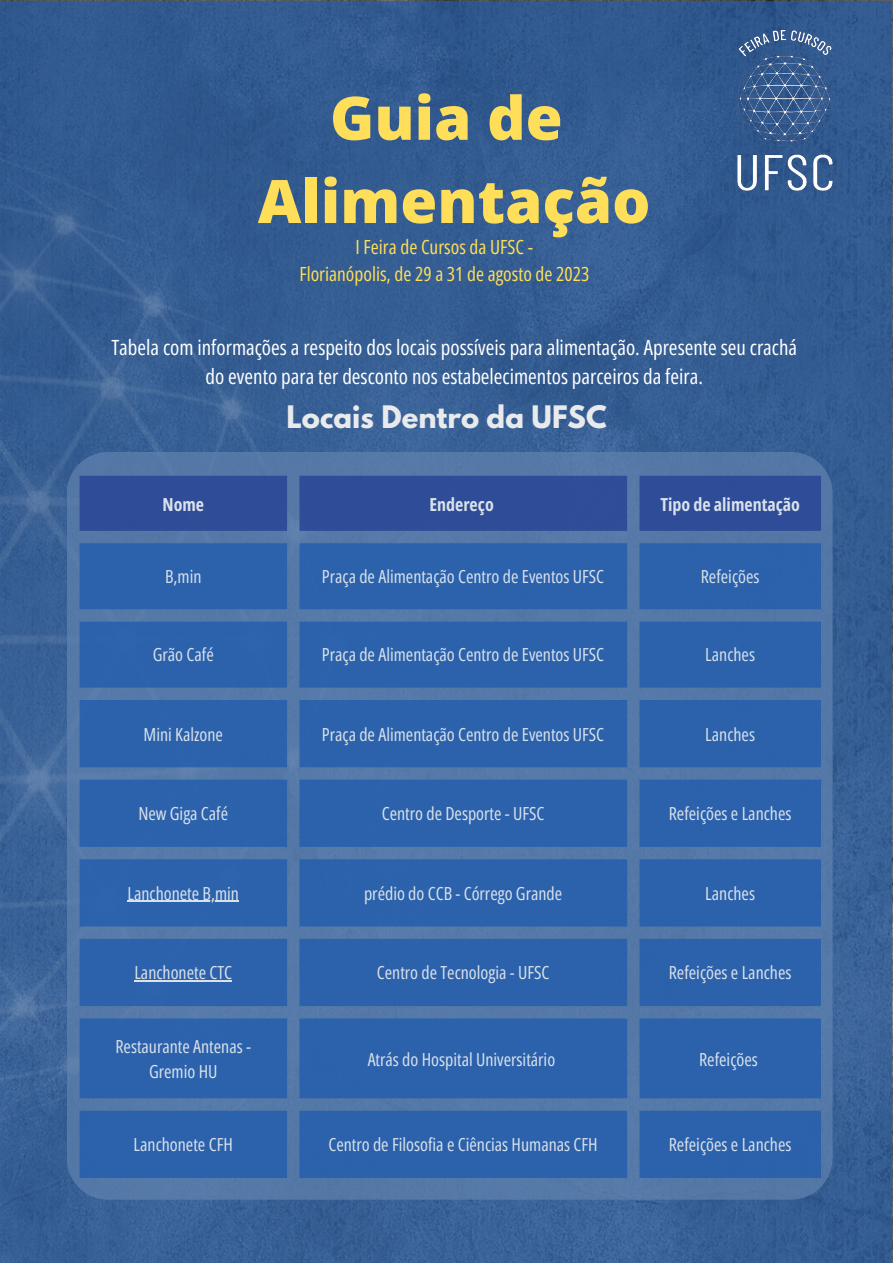
<style>
.page{position:relative;width:893px;height:1264px;background:#fff}
.page>*{position:absolute;margin:0;border:0;box-sizing:border-box;transform-origin:0 0}
.t1{font:800 60px "Open Sans";color:#ffde59}
.t2{font:700 27.45px "League Spartan";color:#e9eaec}
.t3{font:21px/29.2px "Open Sans Condensed";color:#fff;text-align:center}
.t4{font:19.5px "Open Sans Condensed";color:#ffde59}
.t5{font:18px/24.8px "Open Sans Condensed";color:#fff;text-align:center}
.t6{font:700 18px "Open Sans Condensed";color:#fff}
</style>
<div class="page">
<div style="left:0;top:1px;width:892px;height:1261px;background:#345d92"></div>
<img style="left:0;top:159px;width:379px;height:962px">
<img style="left:698px;top:19px;width:173px;height:179px">
<div style="left:67px;top:452px;width:765px;height:747px;background:#5478a7"></div>
<div style="left:80px;top:476px;width:740px;height:55px;background:#2e4c97"></div>
<svg style="left:80px;top:543px;width:740px;height:634px;background:#3265aa"></svg>
<hr style="left:127px;top:900px;width:112px;height:2px;background:#fff">
<hr style="left:134px;top:980px;width:98px;height:1px;background:#fff">
<p class="t1" style="left:330px;top:76px;width:234px">Guia de</p>
<p class="t1" style="left:258px;top:159px;width:394px">Alimentação</p>
<p class="t4" style="left:355px;top:234px;width:179px">I Feira de Cursos da UFSC -</p>
<p class="t4" style="left:299px;top:260px;width:291px">Florianópolis, de 29 a 31 de agosto de 2023</p>
<p class="t3" style="left:111px;top:332px;width:687px">Tabela com informações a respeito dos locais possíveis para alimentação. Apresente seu crachá do evento para ter desconto nos estabelecimentos parceiros da feira.</p>
<p class="t2" style="left:286px;top:403px;width:322px">Locais Dentro da UFSC</p>
<p class="t6" style="left:162px;top:491px;width:43px">Nome</p>
<p class="t6" style="left:429px;top:491px;width:66px">Endereço</p>
<p class="t6" style="left:660px;top:491px;width:141px">Tipo de alimentação</p>
<p class="t5" style="left:165px;top:563px;width:38px">B,min</p>
<p class="t5" style="left:322px;top:563px;width:284px">Praça de Alimentação Centro de Eventos UFSC</p>
<p class="t5" style="left:700px;top:563px;width:60px">Refeições</p>
<p class="t5" style="left:153px;top:641px;width:62px">Grão Café</p>
<p class="t5" style="left:322px;top:641px;width:284px">Praça de Alimentação Centro de Eventos UFSC</p>
<p class="t5" style="left:705px;top:641px;width:51px">Lanches</p>
<p class="t5" style="left:143px;top:721px;width:81px">Mini Kalzone</p>
<p class="t5" style="left:322px;top:721px;width:284px">Praça de Alimentação Centro de Eventos UFSC</p>
<p class="t5" style="left:705px;top:721px;width:51px">Lanches</p>
<p class="t5" style="left:138px;top:800px;width:91px">New Giga Café</p>
<p class="t5" style="left:382px;top:800px;width:164px">Centro de Desporte - UFSC</p>
<p class="t5" style="left:668px;top:800px;width:124px">Refeições e Lanches</p>
<p class="t5" style="left:127px;top:880px;width:113px">Lanchonete B,min</p>
<p class="t5" style="left:364px;top:880px;width:200px">prédio do CCB - Córrego Grande</p>
<p class="t5" style="left:705px;top:880px;width:51px">Lanches</p>
<p class="t5" style="left:134px;top:960px;width:99px">Lanchonete CTC</p>
<p class="t5" style="left:377px;top:960px;width:174px">Centro de Tecnologia - UFSC</p>
<p class="t5" style="left:668px;top:960px;width:124px">Refeições e Lanches</p>
<p class="t5" style="left:115px;top:1033px;width:137px">Restaurante Antenas -<br>Gremio HU</p>
<p class="t5" style="left:367px;top:1046px;width:189px">Atrás do Hospital Universitário</p>
<p class="t5" style="left:699px;top:1046px;width:60px">Refeições</p>
<p class="t5" style="left:134px;top:1131px;width:101px">Lanchonete CFH</p>
<p class="t5" style="left:328px;top:1131px;width:271px">Centro de Filosofia e Ciências Humanas CFH</p>
<p class="t5" style="left:668px;top:1131px;width:124px">Refeições e Lanches</p>
</div>
